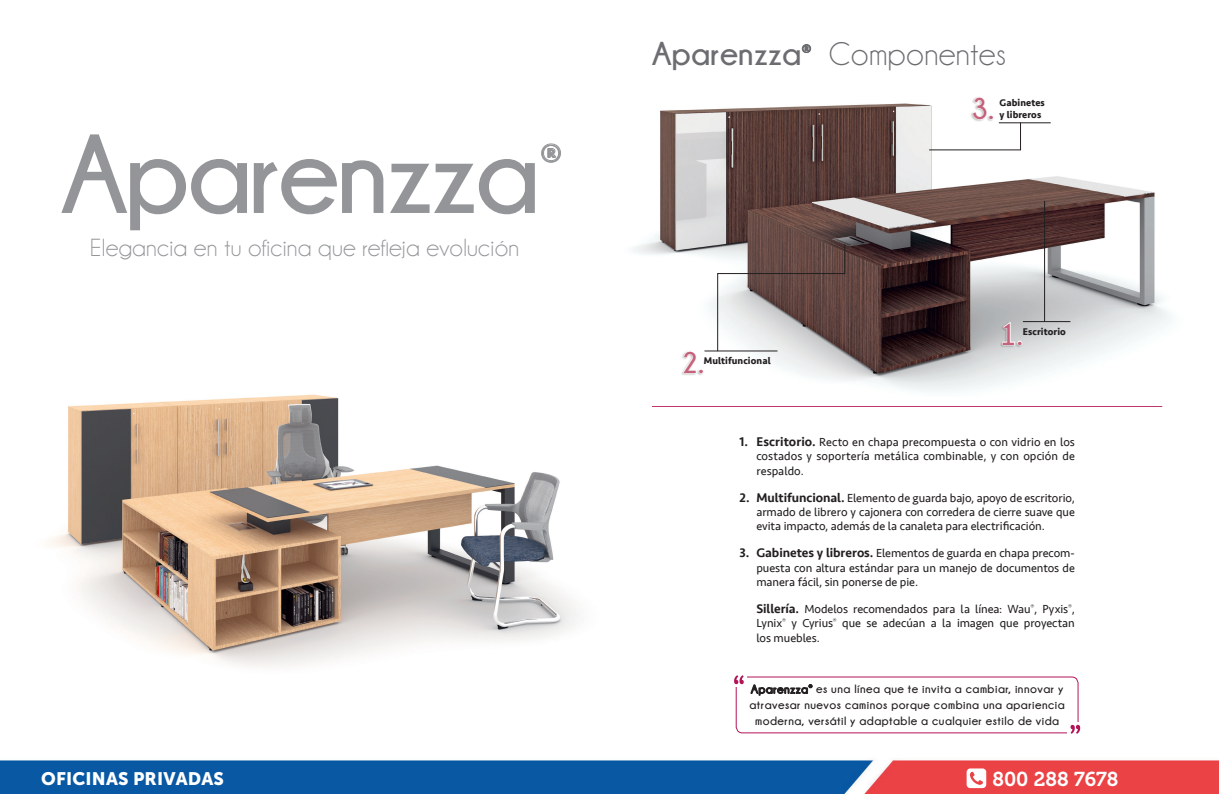
<style>
.page{position:relative;width:1219px;height:794px;background:#fff}
.page>*{position:absolute;margin:0;border:0;box-sizing:border-box;transform-origin:0 0}
.t1{font:700 111.7px "Champagne&Limousines";letter-spacing:-.02em;color:#939598}
.t2{font:700 40.8px "Seravek";color:#939598}
.t3{font:33px "Champagne&Limousines";letter-spacing:.01em;color:#6c6d70}
.t4{font:700 30px "Champagne&Limousines";color:#c5627c}
.t5{font:25px "Champagne&Limousines";letter-spacing:.01em;color:#939598}
.t6{font:20px "Museo 700";color:#fff}
.t7{font:18px "Museo Sans 900";letter-spacing:.01em;color:#fff}
.t8{font:12px/14.4px "Seravek";letter-spacing:-.005em;color:#231f20;text-align:justify}
.t9{font:700 12px/16px "Champagne&Limousines";letter-spacing:.04em;color:#231f20;text-align:center}
.t10{font:700 10px/12px "Seravek";letter-spacing:.01em;color:#231f20}
.s1{font-weight:700}
.s2{font-weight:500;font-size:13px}
</style>
<div class="page">
<img style="left:0;top:143px;width:1219px;height:651px">
<svg style="left:967px;top:768px;width:19px;height:20px"></svg>
<img style="left:10px;top:371px;width:611px;height:356px">
<svg style="left:541px;top:144px;width:20px;height:18px"></svg>
<img style="left:595px;top:48px;width:624px;height:349px">
<svg style="left:802px;top:44px;width:9px;height:9px"></svg>
<div style="left:999px;top:321px;width:24px;height:27px;background:#bfc0c1"></div>
<svg style="left:1001px;top:320px;width:22px;height:27px"></svg>
<hr style="left:1023px;top:321px;width:47px;height:1px;background:#231f20">
<hr style="left:1044px;top:201px;width:1px;height:121px;background:#231f20">
<div style="left:680px;top:350px;width:24px;height:26px;background:#fff"></div>
<svg style="left:681px;top:349px;width:24px;height:26px"></svg>
<hr style="left:704px;top:351px;width:73px;height:1px;background:#231f20">
<svg style="left:717px;top:244px;width:128px;height:107px"></svg>
<hr style="left:999px;top:123px;width:52px;height:1px;background:#231f20">
<svg style="left:929px;top:96px;width:92px;height:54px"></svg>
<hr style="left:652px;top:406px;width:510px;height:1px;background:#b31458">
<div style="left:736px;top:677px;width:342px;height:56px;background:#fff;border-radius:6px"></div>
<div style="left:736px;top:676px;width:342px;height:57px;border:1px solid #b31458;border-radius:6px"></div>
<div style="left:1067px;top:722px;width:14px;height:14px;background:#fff"></div>
<svg style="left:1070px;top:725px;width:10px;height:9px"></svg>
<div style="left:733px;top:673px;width:14px;height:13px;background:#fff"></div>
<svg style="left:734px;top:675px;width:10px;height:9px"></svg>
<svg style="left:750px;top:684px;width:62px;height:11px"></svg>
<h3 class="t3" style="left:652px;top:37px;width:356px"><span class="s1">Aparenzza</span><sup>®</sup> Componentes</h3>
<h1 class="t1" style="left:61px;top:113px;width:480px">Aparenzza</h1>
<h2 class="t2" style="left:540px;top:125px;width:24px">®</h2>
<h3 class="t5" style="left:90px;top:235px;width:431px">Elegancia en tu oficina que refleja evolución</h3>
<h3 class="t4" style="left:972px;top:92px;width:24px">3.</h3>
<p class="t10" style="left:999px;top:96px;width:47px">Gabinetes y libreros</p>
<h3 class="t4" style="left:681px;top:346px;width:24px">2.</h3>
<p class="t10" style="left:704px;top:355px;width:68px">Multifuncional</p>
<h3 class="t4" style="left:1000px;top:318px;width:24px">1.</h3>
<p class="t10" style="left:1023px;top:325px;width:44px">Escritorio</p>
<p class="t8" style="left:756px;top:434px;width:320px;text-indent:-17px"><span class="s2">1. Escritorio.</span> Recto en chapa precompuesta o con vidrio en los costados y soportería metálica combinable, y con opción de respaldo.</p>
<p class="t8" style="left:756px;top:490px;width:320px;text-indent:-17px"><span class="s2">2. Multifuncional.</span> Elemento de guarda bajo, apoyo de escritorio, armado de librero y cajonera con corredera de cierre suave que evita impacto, además de la canaleta para electrificación.</p>
<p class="t8" style="left:756px;top:546px;width:320px;text-indent:-17px"><span class="s2">3. Gabinetes y libreros.</span> Elementos de guarda en chapa precom&shy;puesta con altura estándar para un manejo de documentos de manera fácil, sin ponerse de pie.</p>
<p class="t8" style="left:756px;top:602px;width:320px"><span class="s2">Sillería.</span> Modelos recomendados para la línea: Wau<sup>®</sup>, Pyxis<sup>®</sup>, Lynix<sup>®</sup> y Cyrius<sup>®</sup> que se adecúan a la imagen que proyectan los muebles.</p>
<p class="t9" style="left:749px;top:681px;width:317px">Aparenzza<sup>®</sup> es una línea que te invita a cambiar, innovar y atravesar nuevos caminos porque combina una apariencia moderna, versátil y adaptable a cualquier estilo de vida</p>
<h3 class="t7" style="left:41px;top:768px;width:184px">OFICINAS PRIVADAS</h3>
<h3 class="t6" style="left:993px;top:768px;width:127px">800 288 7678</h3>
</div>
